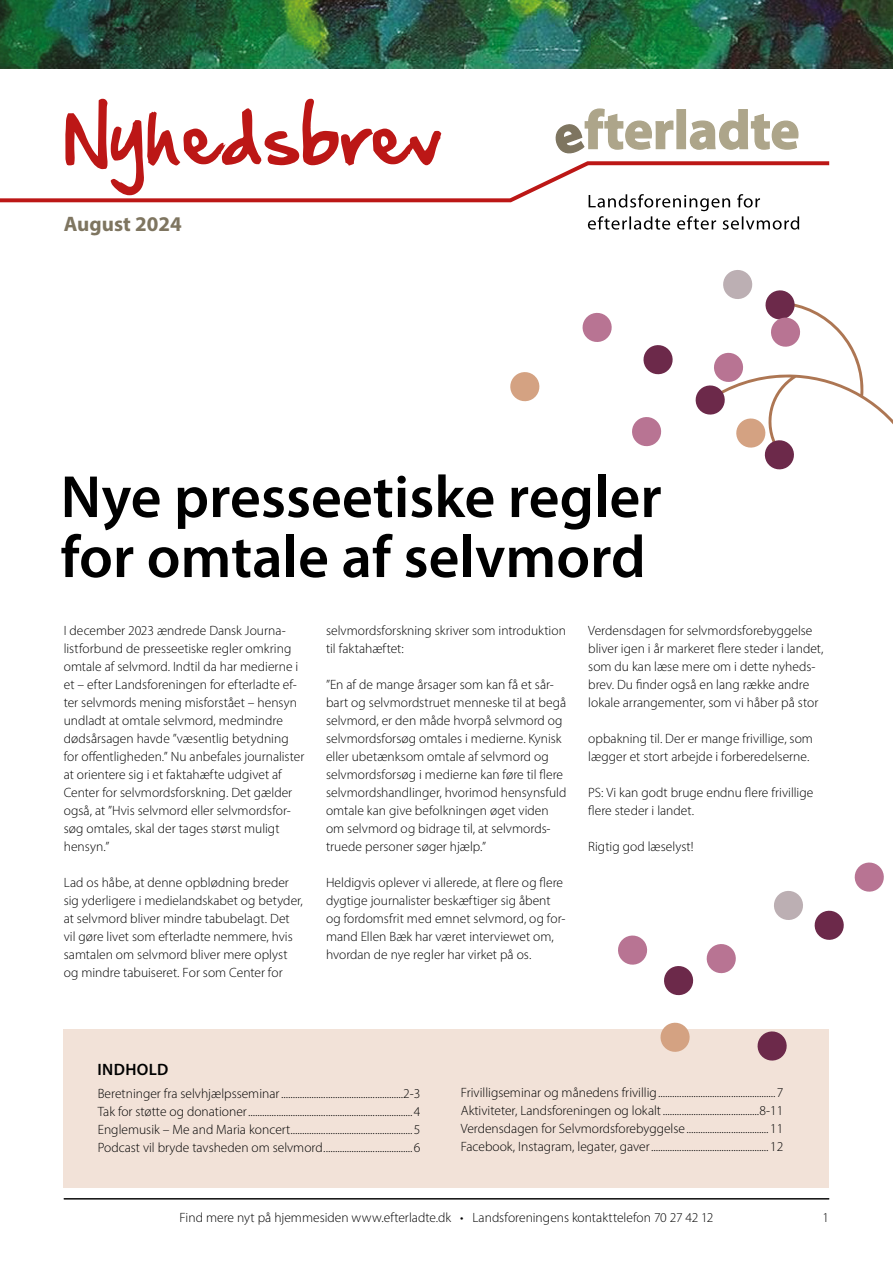
<style>
.page{position:relative;width:893px;height:1263px;background:#fff}
.page>*{position:absolute;margin:0;border:0;box-sizing:border-box;transform-origin:0 0}
.t1{font:600 60px/60px "Myriad Pro";color:#000}
.t2{font:700 21px "Myriad Pro";color:#7e7560}
.t3{font:600 16.5px "Myriad Pro";letter-spacing:.02em;color:#000}
.t4{font:300 13.5px/18px "Myriad Pro";color:#000}
</style>
<div class="page">
<div style="left:64px;top:1029px;width:765px;height:158px;background:#f2e2d8"></div>
<img style="left:0;top:0;width:893px;height:68px">
<svg style="left:0;top:99px;width:830px;height:131px"></svg>
<hr style="left:64px;top:1198px;width:765px;height:1px;background:#000">
<svg style="left:582px;top:312px;width:30px;height:30px"></svg>
<svg style="left:510px;top:372px;width:30px;height:30px"></svg>
<svg style="left:632px;top:417px;width:30px;height:30px"></svg>
<svg style="left:643px;top:345px;width:30px;height:30px"></svg>
<svg style="left:695px;top:270px;width:198px;height:200px"></svg>
<svg style="left:814px;top:910px;width:30px;height:30px"></svg>
<svg style="left:755px;top:1029px;width:34px;height:33px"></svg>
<svg style="left:774px;top:891px;width:29px;height:29px"></svg>
<svg style="left:618px;top:935px;width:30px;height:30px"></svg>
<svg style="left:664px;top:966px;width:30px;height:30px"></svg>
<svg style="left:706px;top:944px;width:30px;height:30px"></svg>
<svg style="left:854px;top:862px;width:30px;height:30px"></svg>
<svg style="left:658px;top:1022px;width:34px;height:32px"></svg>
<h2 class="t2" style="left:64px;top:210px;width:119px">August 2024</h2>
<h1 class="t1" style="left:61px;top:465px;width:603px">Nye presseetiske regler for omtale af selvmord</h1>
<p class="t4" style="left:64px;top:622px;width:242px">I december 2023 ændrede Dansk Journa&shy;listforbund de presseetiske regler omkring omtale af selvmord. Indtil da har medierne i et – efter Landsforeningen for efterladte ef&shy;ter selvmords mening misforstået – hensyn undladt at omtale selvmord, medmindre dødsårsagen havde ”væsentlig betydning for offentligheden.” Nu anbefales journalister at orientere sig i et faktahæfte udgivet af Center for selvmordsforskning. Det gælder også, at ”Hvis selvmord eller selvmordsfor&shy;søg omtales, skal der tages størst muligt hensyn.”</p>
<p class="t4" style="left:64px;top:873px;width:241px">Lad os håbe, at denne opblødning breder sig yderligere i medielandskabet og betyder, at selvmord bliver mindre tabubelagt. Det vil gøre livet som efterladte nemmere, hvis samtalen om selvmord bliver mere oplyst og mindre tabuiseret. For som Center for</p>
<p class="t4" style="left:326px;top:621px;width:241px">selvmordsforskning skriver som introduktion til faktahæftet:</p>
<p class="t4" style="left:326px;top:675px;width:242px">”En af de mange årsager som kan få et sår&shy;bart og selvmordstruet menneske til at begå selvmord, er den måde hvorpå selvmord og selvmordsforsøg omtales i medierne. Kynisk eller ubetænksom omtale af selvmord og selvmordsforsøg i medierne kan føre til flere selvmordshandlinger, hvorimod hensynsfuld omtale kan give befolkningen øget viden om selvmord og bidrage til, at selvmords&shy;truede personer søger hjælp.”</p>
<p class="t4" style="left:326px;top:873px;width:241px">Heldigvis oplever vi allerede, at flere og flere dygtige journalister beskæftiger sig åbent og fordomsfrit med emnet selvmord, og for&shy;mand Ellen Bæk har været interviewet om, hvordan de nye regler har virket på os.</p>
<p class="t4" style="left:588px;top:621px;width:237px">Verdensdagen for selvmordsforebyggelse bliver igen i år markeret flere steder i landet, som du kan læse mere om i dette nyheds&shy;brev. Du finder også en lang række andre lokale arrangementer, som vi håber på stor</p>
<p class="t4" style="left:588px;top:729px;width:226px">opbakning til. Der er mange frivillige, som lægger et stort arbejde i forberedelserne.</p>
<p class="t4" style="left:588px;top:783px;width:227px">PS: Vi kan godt bruge endnu flere frivillige flere steder i landet.</p>
<p class="t4" style="left:588px;top:837px;width:107px">Rigtig god læselyst!</p>
<p class="t3" style="left:98px;top:1059px;width:72px">INDHOLD</p>
<p class="t4" style="left:98px;top:1084px;width:324px;text-align:justify">Beretninger fra selvhjælpsseminar....................................................2-3<br>Tak for støtte og donationer......................................................................4<br>Englemusik – Me and Maria koncert....................................................5<br>Podcast vil bryde tavsheden om selvmord......................................6</p>
<p class="t4" style="left:461px;top:1084px;width:324px;text-align:justify">Frivilligseminar og månedens frivillig..................................................7<br>Aktiviteter, Landsforeningen og lokalt.........................................8-11<br>Verdensdagen for Selvmordsforebyggelse...................................11<br>Facebook, Instagram, legater, gaver..................................................12</p>
<p class="t4" style="left:179px;top:1208px;width:536px">Find mere nyt på hjemmesiden www.efterladte.dk • Landsforeningens kontakttelefon 70 27 42 12</p>
<p class="t4" style="left:823px;top:1208px;width:8px">1</p>
</div>
